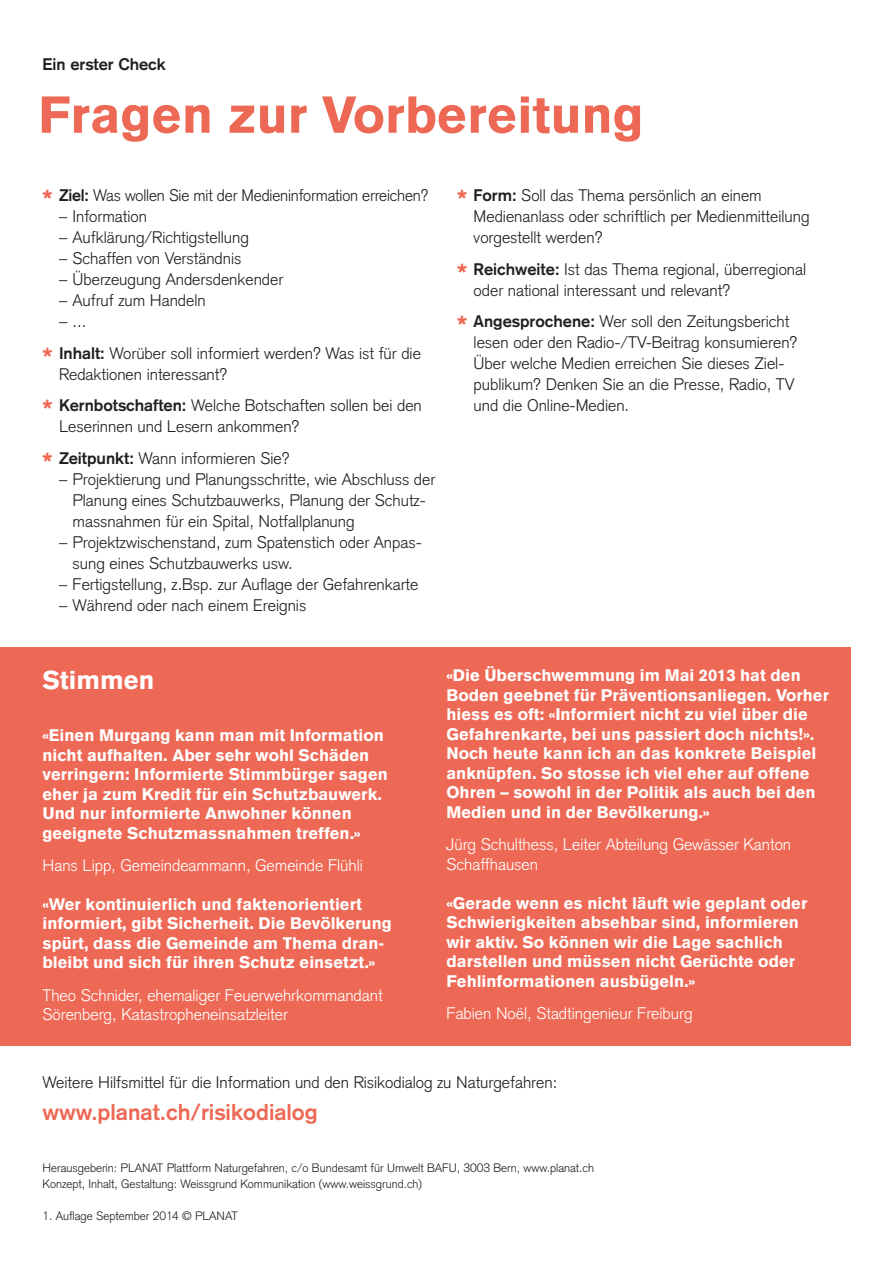
<style>
.page{position:relative;width:893px;height:1263px;background:#fff}
.page>*{position:absolute;margin:0;border:0;box-sizing:border-box;transform-origin:0 0}
.t1{font:900 51px "Akzidenz Grotesk";color:#ee6955}
.t2{font:900 25.5px "Akzidenz Grotesk";color:#fff}
.t3{font:700 22.5px "Akzidenz Grotesk";color:#ee6955}
.t4{font:300 16.5px/21px "Akzidenz Grotesk";color:#231f20}
.t5{font:900 16.5px/19.5px "Akzidenz Grotesk";color:#fff}
.t6{font:300 16.5px/19.5px "Akzidenz Grotesk";color:#fff}
.t7{font:700 16.5px "Akzidenz Grotesk";color:#231f20}
.t8{font:300 12px/15.8px "Akzidenz Grotesk";color:#231f20}
.s1{font-weight:900;font-size:28.5px;color:#ee6955}
.s2{font-weight:700}
</style>
<div class="page">
<div style="left:0;top:647px;width:850px;height:399px;background:#ee6955"></div>
<p class="t7" style="left:43px;top:54px;width:125px">Ein erster Check</p>
<h1 class="t1" style="left:38px;top:84px;width:607px">Fragen zur Vorbereitung</h1>
<p class="t4" style="left:43px;top:185px;width:387px"><span class="s1">*</span> <span class="s2">Ziel:</span> Was wollen Sie mit der Medieninformation erreichen?</p>
<p class="t4" style="left:59px;top:206px;width:90px">– Information</p>
<p class="t4" style="left:59px;top:227px;width:191px">– Aufklärung/Richtigstellung</p>
<p class="t4" style="left:59px;top:248px;width:184px">– Schaffen von Verständnis</p>
<p class="t4" style="left:59px;top:269px;width:226px">– Überzeugung Andersdenkender</p>
<p class="t4" style="left:59px;top:290px;width:148px">– Aufruf zum Handeln</p>
<p class="t4" style="left:43px;top:306px;width:380px;line-height:31.5px;text-indent:16px">– ...<br><span class="s1">*</span> <span class="s2">Inhalt:</span> Worüber soll informiert werden? Was ist für die</p>
<p class="t4" style="left:43px;top:358px;width:381px;line-height:31.5px;text-indent:16px">Redaktionen interessant?<br><span class="s1">*</span> <span class="s2">Kernbotschaften:</span> Welche Botschaften sollen bei den</p>
<p class="t4" style="left:43px;top:411px;width:258px;line-height:31.5px;text-indent:16px">Leserinnen und Lesern ankommen? <span class="s1">*</span> <span class="s2">Zeitpunkt:</span> Wann informieren Sie?</p>
<p class="t4" style="left:73px;top:468px;width:364px;text-indent:-13px">– Projektierung und Planungsschritte, wie Abschluss der<br>Planung eines Schutzbauwerks, Planung der Schutz&shy;massnahmen für ein Spital, Notfallplanung</p>
<p class="t4" style="left:73px;top:531px;width:351px;text-indent:-13px">– Projektzwischenstand, zum Spatenstich oder Anpas&shy;sung eines Schutzbauwerks usw.</p>
<p class="t4" style="left:59px;top:573px;width:361px">– Fertigstellung, z.Bsp. zur Auflage der Gefahrenkarte</p>
<p class="t4" style="left:59px;top:594px;width:249px">– Während oder nach einem Ereignis</p>
<p class="t4" style="left:474px;top:185px;width:337px;text-indent:-16px"><span class="s1">*</span> <span class="s2">Form:</span> Soll das Thema persönlich an einem<br>Medienanlass oder schriftlich per Medienmitteilung vorgestellt werden?</p>
<p class="t4" style="left:474px;top:258px;width:334px;text-indent:-16px"><span class="s1">*</span> <span class="s2">Reichweite:</span> Ist das Thema regional, überregional oder national interessant und relevant?</p>
<p class="t4" style="left:474px;top:311px;width:325px;text-indent:-16px"><span class="s1">*</span> <span class="s2">Angesprochene:</span> Wer soll den Zeitungsbericht lesen oder den Radio-/TV-Beitrag konsumieren?<br>Über welche Medien erreichen Sie dieses Ziel&shy;publikum? Denken Sie an die Presse, Radio, TV und die Online-Medien.</p>
<h2 class="t2" style="left:43px;top:665px;width:113px">Stimmen</h2>
<p class="t5" style="left:43px;top:725px;width:347px">«Einen Murgang kann man mit Information nicht aufhalten. Aber sehr wohl Schäden verringern: Informierte Stimmbürger sagen eher ja zum Kredit für ein Schutzbauwerk.<br>Und nur informierte Anwohner können geeignete Schutzmassnahmen treffen.»</p>
<p class="t6" style="left:43px;top:855px;width:322px">Hans Lipp, Gemeindeammann, Gemeinde Flühli</p>
<p class="t5" style="left:43px;top:894px;width:351px">«Wer kontinuierlich und faktenorientiert informiert, gibt Sicherheit. Die Bevölkerung spürt, dass die Gemeinde am Thema dran&shy;bleibt und sich für ihren Schutz einsetzt.»</p>
<p class="t6" style="left:43px;top:985px;width:342px">Theo Schnider, ehemaliger Feuerwehrkommandant<br>Sörenberg, Katastropheneinsatzleiter</p>
<p class="t5" style="left:446px;top:666px;width:384px">«Die Überschwemmung im Mai 2013 hat den Boden geebnet für Präventionsanliegen. Vorher hiess es oft: «Informiert nicht zu viel über die Gefahrenkarte, bei uns passiert doch nichts!».<br>Noch heute kann ich an das konkrete Beispiel anknüpfen. So stosse ich viel eher auf offene Ohren – sowohl in der Politik als auch bei den Medien und in der Bevölkerung.»</p>
<p class="t6" style="left:446px;top:835px;width:346px">Jürg Schulthess, Leiter Abteilung Gewässer Kanton<br>Schaffhausen</p>
<p class="t5" style="left:446px;top:893px;width:362px">«Gerade wenn es nicht läuft wie geplant oder Schwierigkeiten absehbar sind, informieren wir aktiv. So können wir die Lage sachlich darstellen und müssen nicht Gerüchte oder Fehlinformationen ausbügeln.»</p>
<p class="t6" style="left:446px;top:1003px;width:248px">Fabien Noël, Stadtingenieur Freiburg</p>
<p class="t4" style="left:43px;top:1072px;width:516px">Weitere Hilfsmittel für die Information und den Risikodialog zu Naturgefahren:</p>
<h3 class="t3" style="left:43px;top:1099px;width:277px">www.planat.ch/risikodialog</h3>
<p class="t8" style="left:43px;top:1160px;width:553px">Herausgeberin: PLANAT Plattform Naturgefahren, c/o Bundesamt für Umwelt BAFU, 3003 Bern, www.planat.ch<br>Konzept, Inhalt, Gestaltung: Weissgrund Kommunikation (www.weissgrund.ch)</p>
<p class="t8" style="left:43px;top:1208px;width:197px">1. Auflage September 2014 © PLANAT</p>
</div>
